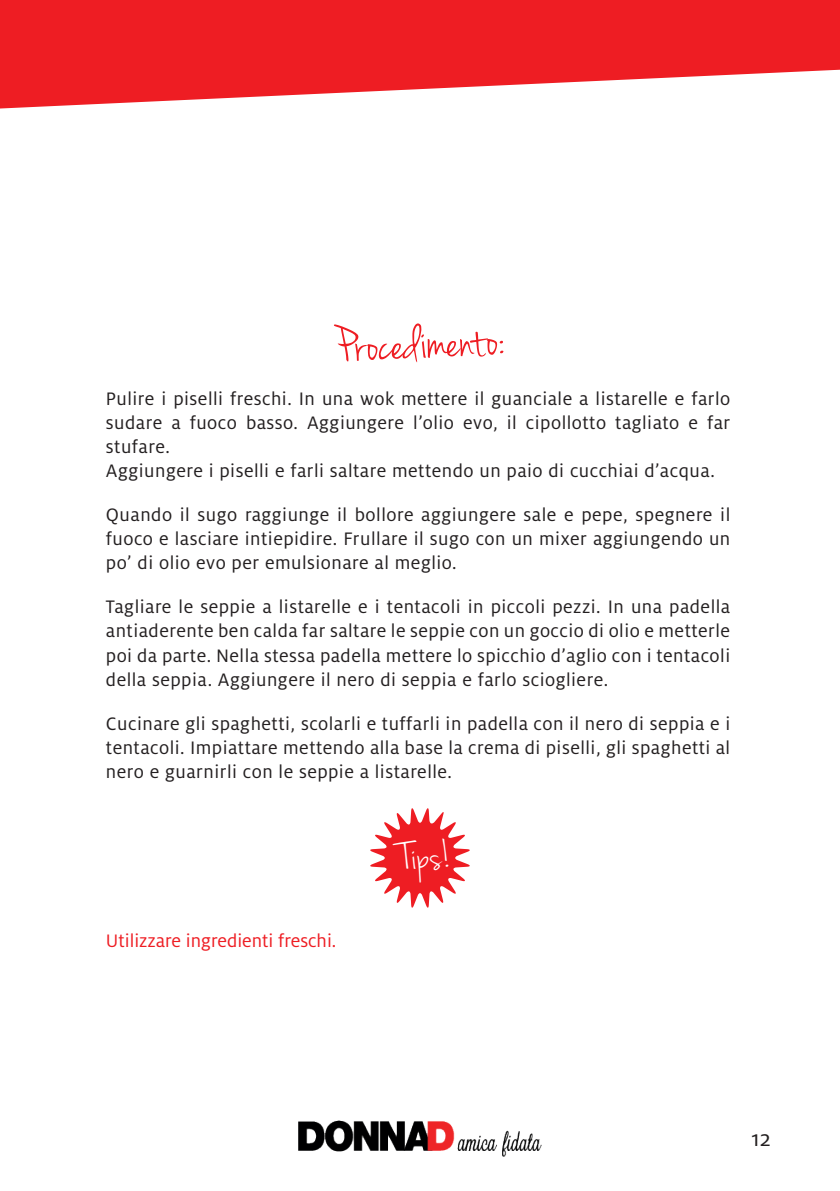
<style>
.page{position:relative;width:840px;height:1191px;background:#fff}
.page>*{position:absolute;margin:0;border:0;box-sizing:border-box;transform-origin:0 0}
.t1{font:53.2px "Jenna Sue";color:#ee1d23}
.t2{font:40px "Jenna Sue";color:#fff}
.t3{font:24px "Henkel Milo";color:#231f20}
.t4{font:20px/24px "Henkel Milo";letter-spacing:.025em;color:#231f20;text-align:justify}
.t5{font:20px "Henkel Milo";color:#ee1d23}
</style>
<div class="page">
<svg style="left:0;top:0;width:839px;height:108px;fill:#ee1d23"></svg>
<img style="left:298px;top:1120px;width:243px;height:36px">
<svg style="left:370px;top:808px;width:100px;height:100px"></svg>
<h1 class="t1" style="left:334px;top:315px;width:170px;rotate:-2deg">Procedimento:</h1>
<p class="t4" style="left:106px;top:387px;width:625px;text-align:left">Pulire i piselli freschi. In una wok mettere il guanciale a listarelle e farlo sudare a fuoco basso. Aggiungere l’olio evo, il cipollotto tagliato e far stufare.<br>Aggiungere i piselli e farli saltare mettendo un paio di cucchiai d’acqua.</p>
<p class="t4" style="left:106px;top:503px;width:625px">Quando il sugo raggiunge il bollore aggiungere sale e pepe, spegnere il fuoco e lasciare intiepidire. Frullare il sugo con un mixer aggiungendo un po’ di olio evo per emulsionare al meglio.</p>
<p class="t4" style="left:106px;top:595px;width:625px">Tagliare le seppie a listarelle e i tentacoli in piccoli pezzi. In una padella antiaderente ben calda far saltare le seppie con un goccio di olio e metterle poi da parte. Nella stessa padella mettere lo spicchio d’aglio con i tentacoli della seppia. Aggiungere il nero di seppia e farlo sciogliere.</p>
<p class="t4" style="left:106px;top:711px;width:625px">Cucinare gli spaghetti, scolarli e tuffarli in padella con il nero di seppia e i tentacoli. Impiattare mettendo alla base la crema di piselli, gli spaghetti al nero e guarnirli con le seppie a listarelle.</p>
<p class="t5" style="left:106px;top:930px;width:232px">Utilizzare ingredienti freschi.</p>
<h2 class="t2" style="left:400px;top:834px;width:51px;rotate:-3deg">Tips!</h2>
<p class="t3" style="left:751px;top:1125px;width:21px">12</p>
</div>
